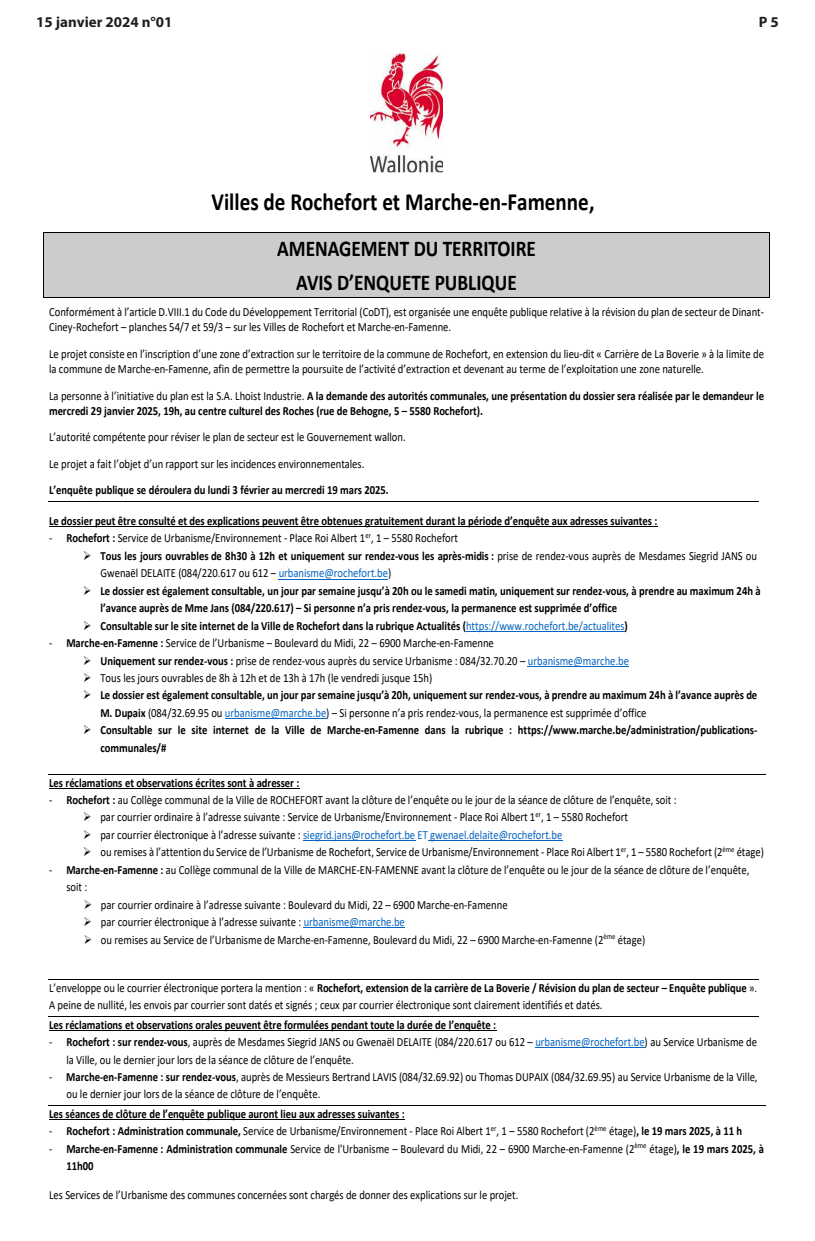
<style>
.page{position:relative;width:815px;height:1241px;background:#fff}
.page>*{position:absolute;margin:0;border:0;box-sizing:border-box;transform-origin:0 0}
.t1{font:700 24.75px "Calibri";color:#000;scale:.85 1}
.t2{font:700 22.62px/34.2px "Calibri";color:#000;text-align:center;scale:.85 1}
.t3{font:700 15px "Myriad Pro";color:#231f20}
.t4{font:12.5px/17.5px "Calibri";color:#000;scale:.85 1}
.t5{font:700 12.5px/17.5px "Calibri";letter-spacing:-.005em;color:#000;scale:.85 1}
.t6{font:12.5px "Calibri";color:#0563c1;scale:.85 1}
.s1{font-weight:400}
.s2{font-weight:700}
.s3{color:#0563c1}
.s4{font-weight:400;color:#0563c1}
.s5{color:#000}
</style>
<div class="page">
<div style="left:44px;top:233px;width:725px;height:35px;background:#ccc"></div>
<hr style="left:44px;top:232px;width:725px;height:1px;background:#000">
<hr style="left:43px;top:233px;width:1px;height:35px;background:#000">
<hr style="left:769px;top:233px;width:1px;height:35px;background:#000">
<div style="left:44px;top:268px;width:725px;height:29px;background:#ccc"></div>
<hr style="left:44px;top:297px;width:725px;height:1px;background:#000">
<svg style="left:43px;top:268px;width:1px;height:30px"></svg>
<svg style="left:769px;top:268px;width:1px;height:30px"></svg>
<hr style="left:48px;top:501px;width:710px;height:1px;background:#000">
<hr style="left:49px;top:526px;width:608px;height:1px;background:#000">
<hr style="left:279px;top:578px;width:109px;height:1px;background:#0563c1">
<hr style="left:466px;top:631px;width:159px;height:1px;background:#0563c1">
<hr style="left:528px;top:666px;width:101px;height:1px;background:#0563c1">
<hr style="left:225px;top:718px;width:101px;height:1px;background:#0563c1">
<hr style="left:48px;top:773px;width:717px;height:1px;background:#000">
<hr style="left:49px;top:787px;width:250px;height:1px;background:#000">
<hr style="left:303px;top:840px;width:112px;height:1px;background:#0563c1">
<hr style="left:428px;top:840px;width:134px;height:1px;background:#0563c1">
<hr style="left:304px;top:927px;width:101px;height:1px;background:#0563c1">
<hr style="left:48px;top:978px;width:710px;height:1px;background:#000">
<hr style="left:48px;top:1015px;width:710px;height:1px;background:#000">
<hr style="left:49px;top:1029px;width:447px;height:1px;background:#000">
<hr style="left:535px;top:1047px;width:110px;height:1px;background:#0563c1">
<hr style="left:48px;top:1105px;width:717px;height:1px;background:#000">
<hr style="left:49px;top:1118px;width:356px;height:1px;background:#000">
<img style="left:370px;top:53px;width:73px;height:119px">
<p class="t3" style="left:36px;top:12px;width:138px">15 janvier 2024 n°01</p>
<p class="t3" style="left:759px;top:12px;width:22px">P 5</p>
<p class="t1" style="left:212px;top:184px;width:452px">Villes de Rochefort et Marche-en-Famenne,</p>
<p class="t2" style="left:277px;top:231px;width:306px">AMENAGEMENT DU TERRITOIRE<br>AVIS D’ENQUETE PUBLIQUE</p>
<p class="t4" style="left:49px;top:304px;width:843px;line-height:15.1px">Conformément à l’article D.VIII.1 du Code du Développement Territorial (CoDT), est organisée une enquête publique relative à la révision du plan de secteur de Dinant-<br>Ciney-Rochefort – planches 54/7 et 59/3 – sur les Villes de Rochefort et Marche-en-Famenne.</p>
<p class="t4" style="left:49px;top:346px;width:843px;line-height:15.1px">Le projet consiste en l’inscription d’une zone d’extraction sur le territoire de la commune de Rochefort, en extension du lieu-dit « Carrière de La Boverie » à la limite de la commune de Marche-en-Famenne, afin de permettre la poursuite de l’activité d’extraction et devenant au terme de l’exploitation une zone naturelle.</p>
<p class="t5" style="left:49px;top:387px;width:843px;line-height:15.1px"><span class="s1">La personne à l’initiative du plan est la S.A. Lhoist Industrie.</span> A la demande des autorités communales, une présentation du dossier sera réalisée par le demandeur le mercredi 29 janvier 2025, 19h, au centre culturel des Roches (rue de Behogne, 5 – 5580 Rochefort).</p>
<p class="t4" style="left:49px;top:423px;width:421px;line-height:26.4px">L’autorité compétente pour réviser le plan de secteur est le Gouvernement wallon.<br>Le projet a fait l’objet d’un rapport sur les incidences environnementales.<br><span class="s2">L’enquête publique se déroulera du lundi 3 février au mercredi 19 mars 2025.</span></p>
<p class="t5" style="left:49px;top:512px;width:717px">Le dossier peut être consulté et des explications peuvent être obtenues gratuitement durant la période d’enquête aux adresses suivantes :</p>
<p class="t4" style="left:49px;top:529px;width:483px">- <span class="s2">Rochefort :</span> Service de Urbanisme/Environnement - Place Roi Albert 1<sup>er</sup>, 1 – 5580 Rochefort</p>
<p class="t4" style="left:100px;top:546px;width:774px;text-indent:-17px">➢ <span class="s2">Tous les jours ouvrables de 8h30 à 12h et uniquement sur rendez-vous les après-midis :</span> prise de rendez-vous auprès de Mesdames Siegrid JANS ou<br>Gwenaël DELAITE (084/220.617 ou 612 – <span class="s3">urbanisme@rochefort.be</span>)</p>
<p class="t5" style="left:100px;top:581px;width:778px;text-indent:-17px">➢ Le dossier est également consultable, un jour par semaine jusqu’à 20h ou le samedi matin, uniquement sur rendez-vous, à prendre au maximum 24h à l’avance auprès de Mme Jans (084/220.617) – Si personne n’a pris rendez-vous, la permanence est supprimée d’office</p>
<p class="t5" style="left:83px;top:616px;width:642px">➢ Consultable sur le site internet de la Ville de Rochefort dans la rubrique Actualités (<span class="s4">https://www.rochefort.be/actualites</span>)</p>
<p class="t4" style="left:49px;top:633px;width:525px">- <span class="s2">Marche-en-Famenne :</span> Service de l’Urbanisme – Boulevard du Midi, 22 – 6900 Marche-en-Famenne</p>
<p class="t4" style="left:83px;top:651px;width:644px">➢ <span class="s2">Uniquement sur rendez-vous :</span> prise de rendez-vous auprès du service Urbanisme : 084/32.70.20 – <span class="s3">urbanisme@marche.be</span></p>
<p class="t4" style="left:83px;top:668px;width:412px">➢ Tous les jours ouvrables de 8h à 12h et de 13h à 17h (le vendredi jusque 15h)</p>
<p class="t5" style="left:100px;top:686px;width:774px;text-indent:-17px">➢ Le dossier est également consultable, un jour par semaine jusqu’à 20h, uniquement sur rendez-vous, à prendre au maximum 24h à l’avance auprès de<br>M. Dupaix <span class="s1">(084/32.69.95 ou</span> <span class="s4">urbanisme@marche.be</span><span class="s1">) – Si personne n’a pris rendez-vous, la permanence est supprimée d’office</span></p>
<p class="t5" style="left:100px;top:721px;width:774px;text-indent:-17px">➢ Consultable sur le site internet de la Ville de Marche-en-Famenne dans la rubrique : https://www.marche.be/administration/publications&shy;communales/#</p>
<p class="t5" style="left:49px;top:773px;width:296px">Les réclamations et observations écrites sont à adresser :</p>
<p class="t4" style="left:49px;top:790px;width:740px">- <span class="s2">Rochefort :</span> au Collège communal de la Ville de ROCHEFORT avant la clôture de l’enquête ou le jour de la séance de clôture de l’enquête, soit :</p>
<p class="t4" style="left:83px;top:808px;width:643px">➢ par courrier ordinaire à l’adresse suivante : Service de Urbanisme/Environnement - Place Roi Albert 1<sup>er</sup>, 1 – 5580 Rochefort</p>
<p class="t6" style="left:83px;top:825px;width:565px"><span class="s5">➢ par courrier électronique à l’adresse suivante :</span> siegrid.jans@rochefort.be ET gwenael.delaite@rochefort.be</p>
<p class="t4" style="left:83px;top:842px;width:803px">➢ ou remises à l’attention du Service de l’Urbanisme de Rochefort, Service de Urbanisme/Environnement - Place Roi Albert 1<sup>er</sup>, 1 – 5580 Rochefort (2<sup>ème</sup> étage)</p>
<p class="t4" style="left:66px;top:860px;width:805px;text-indent:-17px">- <span class="s2">Marche-en-Famenne :</span> au Collège communal de la Ville de MARCHE-EN-FAMENNE avant la clôture de l’enquête ou le jour de la séance de clôture de l’enquête, soit :</p>
<p class="t4" style="left:84px;top:895px;width:500px">➢ par courrier ordinaire à l’adresse suivante : Boulevard du Midi, 22 – 6900 Marche-en-Famenne</p>
<p class="t4" style="left:84px;top:912px;width:379px">➢ par courrier électronique à l’adresse suivante : <span class="s3">urbanisme@marche.be</span></p>
<p class="t4" style="left:84px;top:930px;width:662px">➢ ou remises au Service de l’Urbanisme de Marche-en-Famenne, Boulevard du Midi, 22 – 6900 Marche-en-Famenne (2<sup>ème</sup> étage)</p>
<p class="t4" style="left:49px;top:978px;width:835px">L’enveloppe ou le courrier électronique portera la mention : « <span class="s2">Rochefort, extension de la carrière de La Boverie / Révision du plan de secteur – Enquête publique</span> ».<br>A peine de nullité, les envois par courrier sont datés et signés ; ceux par courrier électronique sont clairement identifiés et datés.</p>
<p class="t5" style="left:49px;top:1015px;width:527px">Les réclamations et observations orales peuvent être formulées pendant toute la durée de l’enquête :</p>
<p class="t4" style="left:66px;top:1032px;width:814px;text-indent:-17px">- <span class="s2">Rochefort : sur rendez-vous</span>, auprès de Mesdames Siegrid JANS ou Gwenaël DELAITE (084/220.617 ou 612 – <span class="s3">urbanisme@rochefort.be</span>) au Service Urbanisme de la Ville, ou le dernier jour lors de la séance de clôture de l’enquête.</p>
<p class="t4" style="left:66px;top:1067px;width:815px;text-indent:-17px">- <span class="s2">Marche-en-Famenne : sur rendez-vous</span>, auprès de Messieurs Bertrand LAVIS (084/32.69.92) ou Thomas DUPAIX (084/32.69.95) au Service Urbanisme de la Ville, ou le dernier jour lors de la séance de clôture de l’enquête.</p>
<p class="t5" style="left:49px;top:1104px;width:420px">Les séances de clôture de l’enquête publique auront lieu aux adresses suivantes :</p>
<p class="t4" style="left:49px;top:1121px;width:817px">- <span class="s2">Rochefort : Administration communale,</span> Service de Urbanisme/Environnement - Place Roi Albert 1<sup>er</sup>, 1 – 5580 Rochefort (2<sup>ème</sup> étage)<span class="s2">, le 19 mars 2025, à 11 h</span></p>
<p class="t4" style="left:66px;top:1139px;width:822px;text-indent:-17px">- <span class="s2">Marche-en-Famenne : Administration communale</span> Service de l'Urbanisme – Boulevard du Midi, 22 – 6900 Marche-en-Famenne (2<sup>ème</sup> étage)<span class="s2">, le 19 mars 2025, à<br>11h00</span></p>
<p class="t4" style="left:49px;top:1185px;width:554px">Les Services de l’Urbanisme des communes concernées sont chargés de donner des explications sur le projet.</p>
</div>
